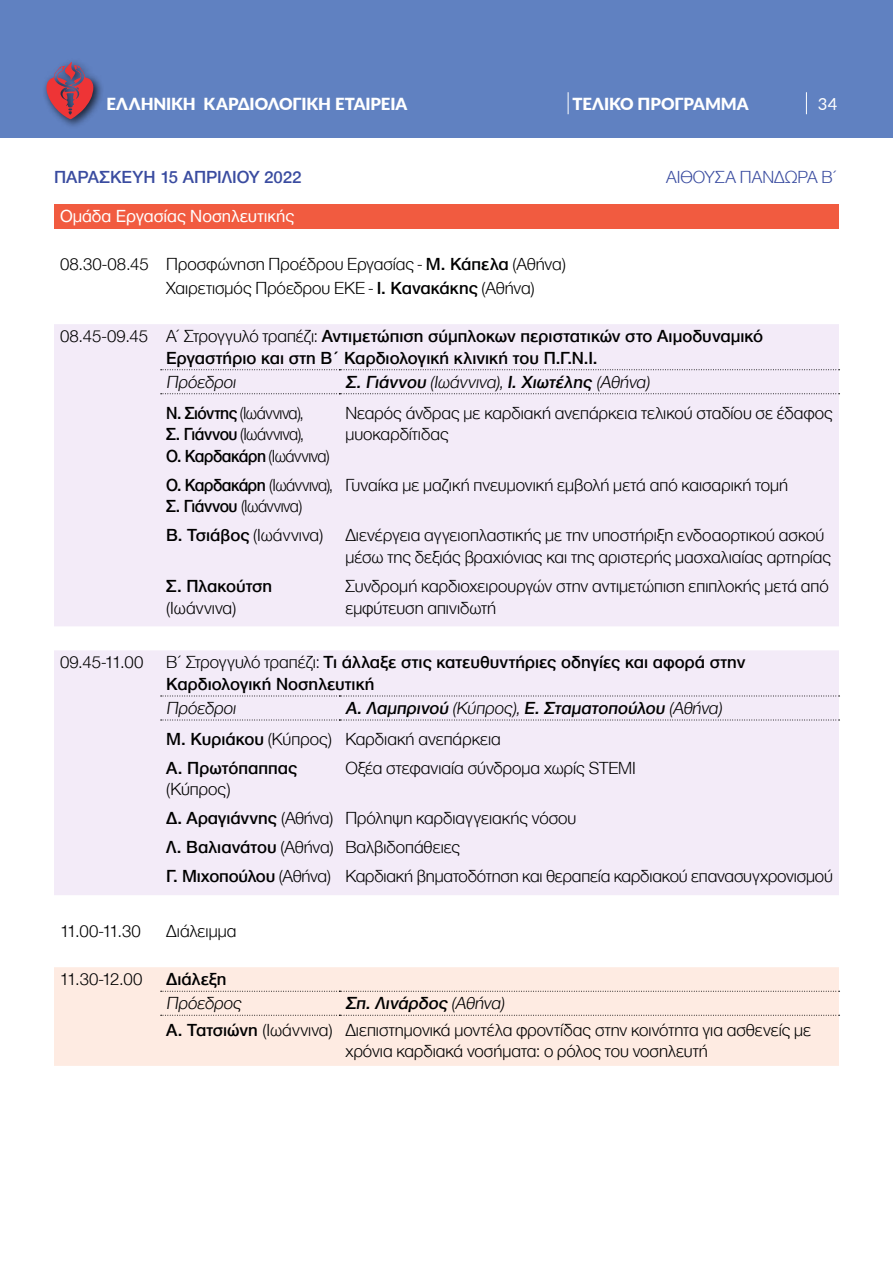
<style>
.page{position:relative;width:893px;height:1263px;background:#fff}
.page>*{position:absolute;margin:0;border:0;box-sizing:border-box;transform-origin:0 0}
.t1{font:300 18px/21.6px "CF Helvetica";color:#000}
.t2{font:500 18px/21.6px "CF Helvetica";color:#000}
.t3{font:300 18px/21.6px "CF Helvetica";letter-spacing:-.025em;color:#000;scale:.94 1}
.t4{font:18px "CF Helvetica";color:#fff}
.t5{font:500 18px "CF Helvetica";letter-spacing:-.005em;color:#3a4ca0}
.t6{font:300 18px "CF Helvetica";color:#3a4ca0}
.t7{font:900 16.65px "Lato";letter-spacing:-.01em;color:#fff}
.t8{font:16.65px "Lato";color:#fff}
.s1{font-weight:500}
.s2{font-weight:300}
</style>
<div class="page">
<div style="left:0;top:0;width:893px;height:138px;background:#6081c1"></div>
<div style="left:42px;top:58px;width:62px;height:72px;background:#000;opacity:.75"></div>
<svg style="left:46px;top:62px;width:47px;height:57px"></svg>
<svg style="left:568px;top:92px;width:1px;height:22px"></svg>
<svg style="left:806px;top:92px;width:1px;height:22px"></svg>
<div style="left:54px;top:204px;width:785px;height:24px;background:#f15b40"></div>
<div style="left:54px;top:324px;width:785px;height:571px;background:#f3ebf8"></div>
<div style="left:54px;top:967px;width:785px;height:99px;background:#feebe2"></div>
<svg style="left:161px;top:991px;width:679px;height:1px"></svg>
<svg style="left:161px;top:1015px;width:679px;height:1px"></svg>
<svg style="left:161px;top:369px;width:679px;height:1px"></svg>
<svg style="left:161px;top:393px;width:679px;height:1px"></svg>
<svg style="left:161px;top:696px;width:679px;height:1px"></svg>
<svg style="left:161px;top:720px;width:679px;height:1px"></svg>
<p class="t7" style="left:106px;top:91px;width:303px">ελληνικη καρδιολογικη εταιρεια</p>
<p class="t7" style="left:572px;top:91px;width:11px">ΤΕΛΙΚ</p>
<p class="t7" style="left:620px;top:91px;width:68px">Ο ΠΡΟΓΡΑΜΜΑ</p>
<p class="t8" style="left:818px;top:92px;width:21px">34</p>
<p class="t5" style="left:54px;top:167px;width:249px">Παρασκευη 15 ΑΠΡΙΛΙΟΥ 2022</p>
<p class="t6" style="left:666px;top:167px;width:173px">ΑΙΘΟΥΣΑ ΠΑΝΔΩΡΑ Β΄</p>
<p class="t4" style="left:60px;top:207px;width:236px">Ομάδα Εργασίας Νοσηλευτικής</p>
<p class="t1" style="left:166px;top:252px;width:400px;line-height:24px;text-indent:-106px">08. 30-08.45 Προσφώνηση Προέδρου Εργασίας - <span class="s1">Μ. Κάπελα</span> (Αθήνα)<br>Χαιρετισμός Πρόεδρου ΕΚΕ - <span class="s1">Ι. Κανακάκης</span> (Αθήνα)</p>
<p class="t2" style="left:166px;top:325px;width:598px;text-indent:-106px"><span class="s2">08.45-09.45 Α΄ Στρογγυλό τραπέζι:</span> Αντιμετώπιση σύμπλοκων περιστατικών στο Αιμοδυναμικό<br>Εργαστήριο και στη Β΄ Καρδιολογική κλινική του Π.Γ.Ν.Ι.</p>
<p class="t1" style="left:166px;top:371px;width:73px">Πρόεδροι</p>
<p class="t2" style="left:345px;top:371px;width:308px">Σ. Γιάννου <span class="s2">(Ιωάννινα),</span>Ι. Χιωτέλης <span class="s2">(Αθήνα)</span></p>
<p class="t3" style="left:166px;top:402px;width:175px"><span class="s1">Ν. Σιόντης</span> (Ιωάννινα),<br><span class="s1">Σ. Γιάννου</span> (Ιωάννινα),<br><span class="s1">Ο. Καρδακάρη</span> (Ιωάννινα)</p>
<p class="t1" style="left:345px;top:402px;width:489px">Νεαρός άνδρας με καρδιακή ανεπάρκεια τελικού σταδίου σε έδαφος μυοκαρδίτιδας</p>
<p class="t3" style="left:166px;top:474px;width:179px"><span class="s1">Ο. Καρδακάρη</span> (Ιωάννινα),<br><span class="s1">Σ. Γιάννου</span> (Ιωάννινα)</p>
<p class="t1" style="left:345px;top:474px;width:444px">Γυναίκα με μαζική πνευμονική εμβολή μετά από καισαρική τομή</p>
<p class="t1" style="left:166px;top:524px;width:158px"><span class="s1">Β. Τσιάβος</span> (Ιωάννινα)</p>
<p class="t1" style="left:345px;top:524px;width:487px">Διενέργεια αγγειοπλαστικής με την υποστήριξη ενδοαορτικού ασκού μέσω της δεξιάς βραχιόνιας και της αριστερής μασχαλιαίας αρτηρίας</p>
<p class="t2" style="left:166px;top:575px;width:107px">Σ. Πλακούτση</p>
<p class="t1" style="left:166px;top:597px;width:71px">(Ιωάννινα)</p>
<p class="t1" style="left:345px;top:575px;width:485px">Συνδρομή καρδιοχειρουργών στην αντιμετώπιση επιπλοκής μετά από εμφύτευση απινιδωτή</p>
<p class="t1" style="left:60px;top:651px;width:85px">09.45-11.00</p>
<p class="t2" style="left:166px;top:652px;width:581px"><span class="s2">Β΄ Στρογγυλό τραπέζι:</span> Τι άλλαξε στις κατευθυντήριες οδηγίες και αφορά στην<br>Καρδιολογική Νοσηλευτική</p>
<p class="t1" style="left:166px;top:697px;width:73px">Πρόεδροι</p>
<p class="t1" style="left:166px;top:692px;width:559px;line-height:30.8px;text-indent:179px"><span class="s1">Α. Λαμπρινού</span> (Κύπρος),<span class="s1">Ε. Σταματοπούλου</span> (Αθήνα)<br><span class="s1">Μ. Κυριάκου</span> (Κύπρος) Καρδιακή ανεπάρκεια</p>
<p class="t2" style="left:166px;top:757px;width:132px">Α. Πρωτόπαππας</p>
<p class="t1" style="left:166px;top:778px;width:65px">(Κύπρος)</p>
<p class="t1" style="left:345px;top:757px;width:292px">Οξέα στεφανιαία σύνδρομα χωρίς STEMI</p>
<p class="t1" style="left:166px;top:804px;width:668px;line-height:29px"><span class="s1">Δ. Αραγιάννης</span> (Αθήνα) Πρόληψη καρδιαγγειακής νόσου<br><span class="s1">Λ. Βαλιανάτου</span> (Αθήνα) Βαλβιδοπάθειες<br><span class="s1">Γ. Μιχοπούλου</span> (Αθήνα) Καρδιακή βηματοδότηση και θεραπεία καρδιακού επανασυγχρονισμού</p>
<p class="t1" style="left:60px;top:920px;width:82px">11.00-11.30</p>
<p class="t1" style="left:166px;top:920px;width:72px">Διάλειμμα</p>
<p class="t1" style="left:60px;top:968px;width:84px">11.30-12.00</p>
<p class="t2" style="left:166px;top:968px;width:62px">Διάλεξη</p>
<p class="t1" style="left:166px;top:992px;width:79px">Πρόεδρος</p>
<p class="t1" style="left:166px;top:990px;width:646px;line-height:26.5px;text-indent:179px"><span class="s1">Σπ. Λινάρδος</span> (Αθήνα)<br><span class="s1">Α. Τατσιώνη</span> (Ιωάννινα) Διεπιστημονικά μοντέλα φροντίδας στην κοινότητα για ασθενείς με</p>
<p class="t1" style="left:345px;top:1040px;width:364px">χρόνια καρδιακά νοσήματα: ο ρόλος του νοσηλευτή</p>
</div>
